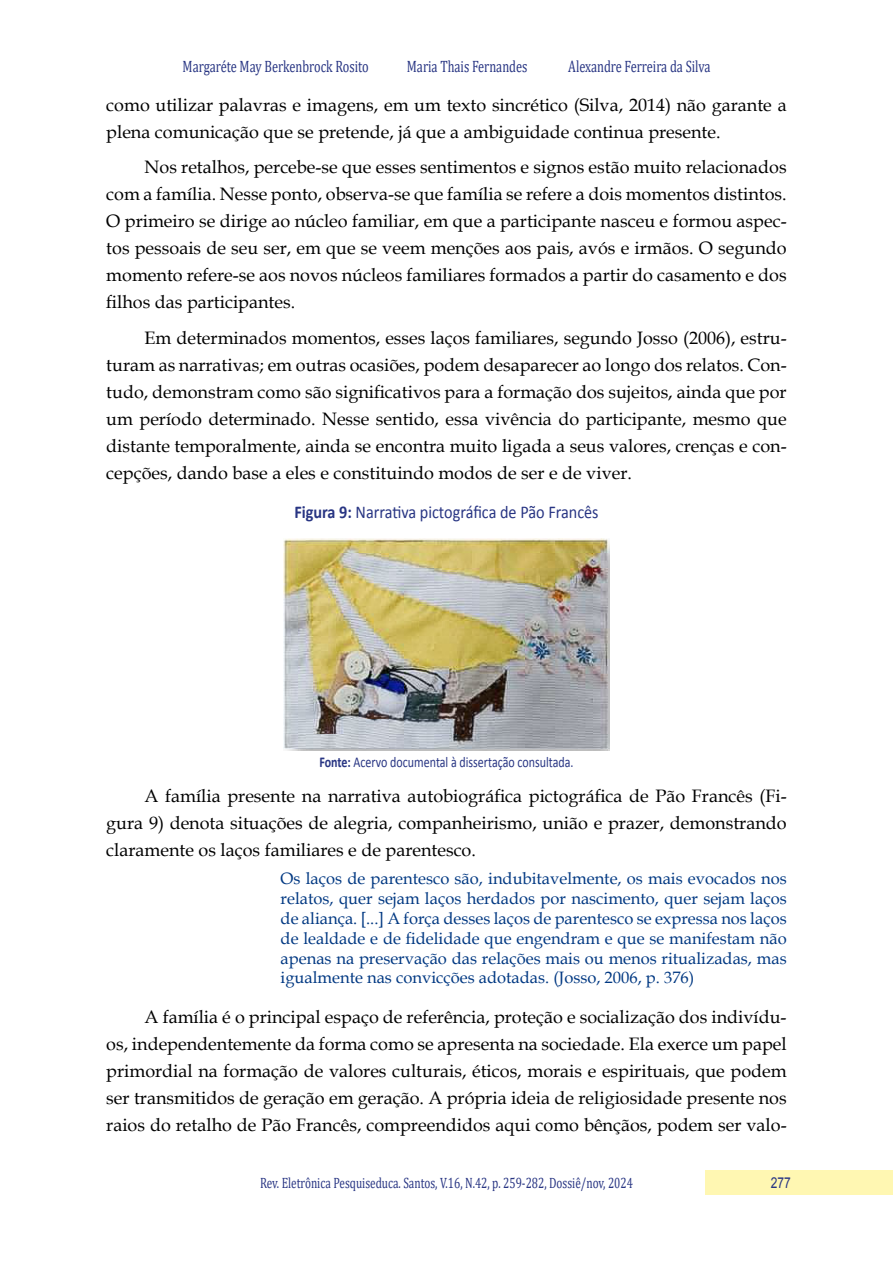
<style>
.page{position:relative;width:893px;height:1263px;background:#fff}
.page>*{position:absolute;margin:0;border:0;box-sizing:border-box;transform-origin:0 0}
.t1{font:18px/27px "Book Antiqua";color:#000;text-align:justify}
.t2{font:18px "Calibri";color:#283583;scale:.9 1}
.t3{font:16.5px/19.8px "Book Antiqua";color:#003882;text-align:justify}
.t4{font:16.5px "Cambria";color:#283583;scale:.75 1}
.t5{font:15px "Cambria";color:#283583;scale:.75 1}
.t6{font:15px "Calibri";color:#283583;scale:.8 1}
.t7{font:15px "Arial";color:#283583;scale:.8 1}
.s1{font-weight:700}
</style>
<div class="page">
<div style="left:706px;top:1170px;width:187px;height:25px;background:#fff7b2"></div>
<img style="left:283px;top:538px;width:327px;height:213px">
<p class="t4" style="left:183px;top:57px;width:250px">Margaréte May Berkenbrock Rosito</p>
<p class="t4" style="left:407px;top:57px;width:162px">Maria Thais Fernandes</p>
<p class="t4" style="left:568px;top:57px;width:191px">Alexandre Ferreira da Silva</p>
<p class="t1" style="left:106px;top:91px;width:682px">como utilizar palavras e imagens, em um texto sincrético (Silva, 2014) não garante a plena comunicação que se pretende, já que a ambiguidade continua presente.</p>
<p class="t1" style="left:106px;top:153px;width:682px;text-indent:38px">Nos retalhos, percebe-se que esses sentimentos e signos estão muito relacionados com a família. Nesse ponto, observa-se que família se refere a dois momentos distintos.<br>O primeiro se dirige ao núcleo familiar, em que a participante nasceu e formou aspec&shy;tos pessoais de seu ser, em que se veem menções aos pais, avós e irmãos. O segundo momento refere-se aos novos núcleos familiares formados a partir do casamento e dos filhos das participantes.</p>
<p class="t1" style="left:106px;top:324px;width:682px;text-indent:38px">Em determinados momentos, esses laços familiares, segundo Josso (2006), estru&shy;turam as narrativas; em outras ocasiões, podem desaparecer ao longo dos relatos. Con&shy;tudo, demonstram como são significativos para a formação dos sujeitos, ainda que por um período determinado. Nesse sentido, essa vivência do participante, mesmo que distante temporalmente, ainda se encontra muito ligada a seus valores, crenças e con&shy;cepções, dando base a eles e constituindo modos de ser e de viver.</p>
<p class="t2" style="left:294px;top:499px;width:340px"><span class="s1">Figura 9:</span> Narrativa pictográfica de Pão Francês</p>
<p class="t6" style="left:319px;top:751px;width:319px"><span class="s1">Fonte:</span> Acervo documental à dissertação consultada.</p>
<p class="t1" style="left:106px;top:782px;width:682px;text-indent:38px">A família presente na narrativa autobiográfica pictográfica de Pão Francês (Fi&shy;gura 9) denota situações de alegria, companheirismo, união e prazer, demonstrando claramente os laços familiares e de parentesco.</p>
<p class="t3" style="left:281px;top:868px;width:508px">Os laços de parentesco são, indubitavelmente, os mais evocados nos relatos, quer sejam laços herdados por nascimento, quer sejam laços de aliança. [...] A força desses laços de parentesco se expressa nos laços de lealdade e de fidelidade que engendram e que se manifestam não apenas na preservação das relações mais ou menos ritualizadas, mas igualmente nas convicções adotadas. (Josso, 2006, p. 376)</p>
<p class="t1" style="left:106px;top:1003px;width:682px;text-indent:38px">A família é o principal espaço de referência, proteção e socialização dos indivídu&shy;os, independentemente da forma como se apresenta na sociedade. Ela exerce um papel primordial na formação de valores culturais, éticos, morais e espirituais, que podem ser transmitidos de geração em geração. A própria ideia de religiosidade presente nos raios do retalho de Pão Francês, compreendidos aqui como bênçãos, podem ser valo-</p>
<p class="t5" style="left:260px;top:1174px;width:499px">Rev. Eletrônica Pesquiseduca. Santos, V.16, N.42, p. 259-282, Dossiê/nov, 2024</p>
<p class="t7" style="left:771px;top:1173px;width:27px">277</p>
</div>
